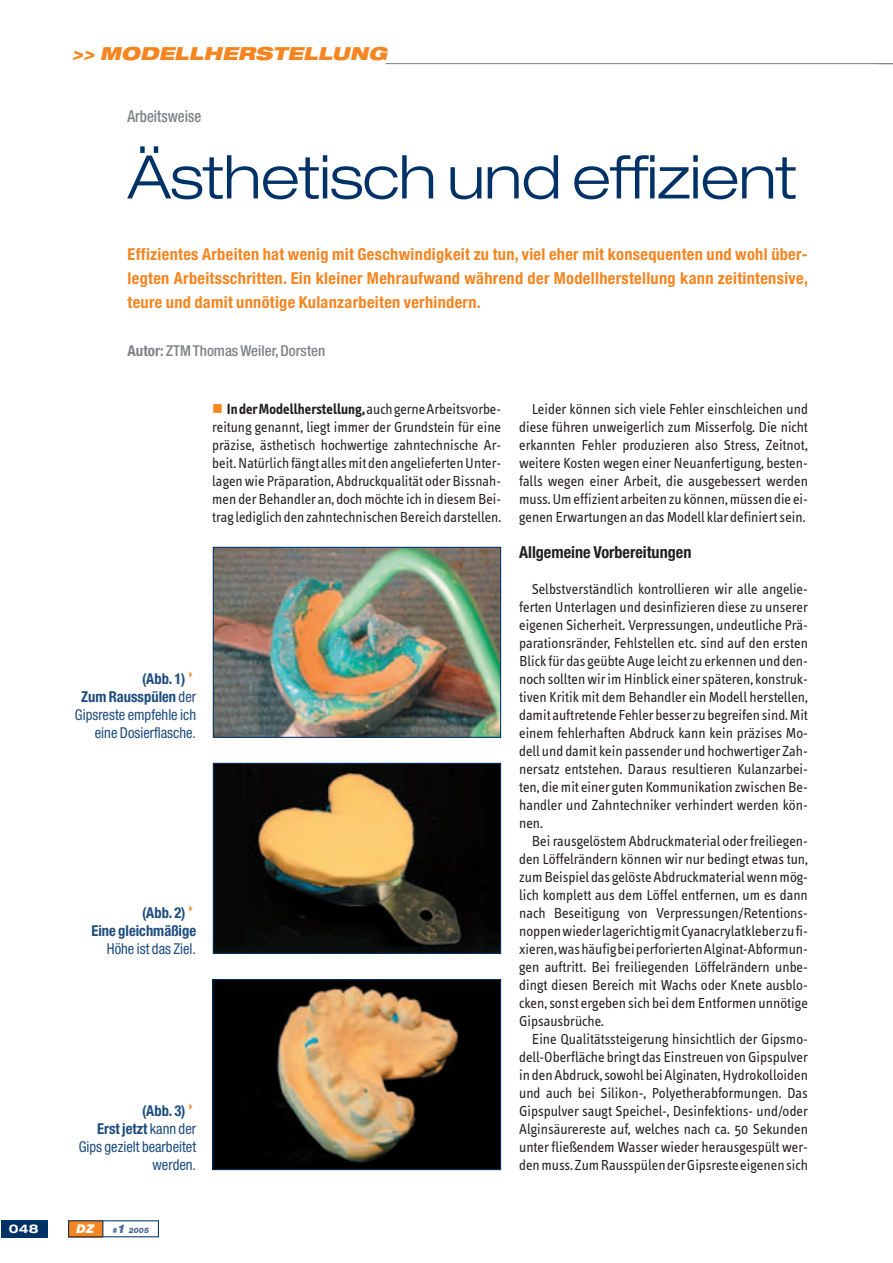
<style>
.page{position:relative;width:893px;height:1263px;background:#fff}
.page>*{position:absolute;margin:0;border:0;box-sizing:border-box;transform-origin:0 0}
.t1{font:300 expanded 60px "Helvetica Neue";letter-spacing:-.01em;color:#003268}
.t2{font:italic 900 expanded 18px "Helvetica Neue";color:#f58520}
.t3{font:700 condensed 16.5px/24px "Helvetica Neue";letter-spacing:.02em;color:#f58520;text-align:justify}
.t4{font:700 condensed 16.5px "Helvetica Neue";color:#231f20}
.t5{font:500 condensed 16.5px "Helvetica Neue";color:#808285;scale:.9 1}
.t6{font:15px/18px "Info Text";color:#231f20;text-align:justify}
.t7{font:condensed 15px "Helvetica Neue";color:#1d4c7f}
.t8{font:700 condensed 15px/18px "Helvetica Neue";color:#1d4c7f}
.t9{font:500 condensed 15px "Helvetica Neue";color:#808285}
.t10{font:700 expanded 12px "Helvetica Neue";color:#fff}
.t11{font:italic 900 12px "Helvetica Neue";color:#fff}
.t12{font:italic 900 7.5px "Helvetica Neue";color:#516b98}
.s1{font-weight:700}
.s2{font-weight:400}
.s3{font-size:12px}
</style>
<div class="page">
<hr style="left:386px;top:63px;width:507px;height:1px;background:#808285">
<div style="left:68px;top:1220px;width:35px;height:17px;background:#f58520"></div>
<div style="left:1px;top:1220px;width:47px;height:17px;background:#003268"></div>
<svg style="left:102px;top:1221px;width:1px;height:15px"></svg>
<img style="left:214px;top:981px;width:285px;height:187px">
<div style="left:212px;top:979px;width:289px;height:191px;border:1px solid #003268"></div>
<img style="left:215px;top:549px;width:284px;height:187px">
<div style="left:213px;top:547px;width:288px;height:191px;border:1px solid #003268"></div>
<img style="left:215px;top:765px;width:284px;height:187px">
<div style="left:213px;top:763px;width:288px;height:191px;border:1px solid #003268"></div>
<p class="t2" style="left:72px;top:46px;width:320px">&gt;&gt; MODELLHERSTELLUNG</p>
<p class="t5" style="left:128px;top:110px;width:83px">Arbeitsweise</p>
<h1 class="t1" style="left:128px;top:155px;width:671px">Ästhetisch und effizient</h1>
<p class="t3" style="left:128px;top:243px;width:682px">Effizientes Arbeiten hat wenig mit Geschwindigkeit zu tun, viel eher mit konsequenten und wohl über&shy;legten Arbeitsschritten. Ein kleiner Mehraufwand während der Modellherstellung kann zeitintensive, teure und damit unnötige Kulanzarbeiten verhindern.</p>
<p class="t9" style="left:128px;top:345px;width:199px"><span class="s1">Autor:</span> ZTM Thomas Weiler, Dorsten</p>
<p class="t8" style="left:142px;top:671px;width:45px">(Abb. 1)</p>
<p class="t8" style="left:81px;top:689px;width:117px">Zum Rausspülen <span class="s2">der</span></p>
<p class="t7" style="left:75px;top:709px;width:123px">Gipsreste empfehle ich</p>
<p class="t7" style="left:95px;top:727px;width:103px">eine Dosierflasche.</p>
<p class="t8" style="left:91px;top:905px;width:106px;text-indent:51px">(Abb. 2)<br>Eine gleichmäßige</p>
<p class="t7" style="left:107px;top:943px;width:91px">Höhe ist das Ziel.</p>
<p class="t8" style="left:142px;top:1103px;width:45px">(Abb. 3)</p>
<p class="t8" style="left:97px;top:1121px;width:100px">Erst jetzt <span class="s2">kann der</span></p>
<p class="t7" style="left:79px;top:1141px;width:119px">Gips gezielt bearbeitet</p>
<p class="t7" style="left:152px;top:1159px;width:45px">werden.</p>
<p class="t6" style="left:212px;top:401px;width:290px;text-indent:15px"><span class="s1">In der Modellherstellung,</span> auch gerne Arbeitsvorbe&shy;reitung genannt, liegt immer der Grundstein für eine präzise, ästhetisch hochwertige zahntechnische Ar&shy;beit. Natürlich fängt alles mit den angelieferten Unter&shy;lagen wie Präparation, Abdruckqualität oder Bissnah&shy;men der Behandler an, doch möchte ich in diesem Bei&shy;trag lediglich den zahntechnischen Bereich darstellen.</p>
<p class="t6" style="left:519px;top:401px;width:290px;text-indent:13px">Leider können sich viele Fehler einschleichen und diese führen unweigerlich zum Misserfolg. Die nicht erkannten Fehler produzieren also Stress, Zeitnot, weitere Kosten wegen einer Neuanfertigung, besten&shy;falls wegen einer Arbeit, die ausgebessert werden muss. Um effizient arbeiten zu können, müssen die ei&shy;genen Erwartungen an das Modell klar definiert sein.</p>
<p class="t4" style="left:519px;top:546px;width:174px">Allgemeine Vorbereitungen</p>
<p class="t6" style="left:519px;top:581px;width:290px;text-indent:13px">Selbstverständlich kontrollieren wir alle angelie&shy;ferten Unterlagen und desinfizieren diese zu unserer eigenen Sicherheit. Verpressungen, undeutliche Prä&shy;parationsränder, Fehlstellen etc. sind auf den ersten Blick für das geübte Auge leicht zu erkennen und den&shy;noch sollten wir im Hinblick einer späteren, konstruk&shy;tiven Kritik mit dem Behandler ein Modell herstellen, damit auftretende Fehler besser zu begreifen sind. Mit einem fehlerhaften Abdruck kann kein präzises Mo&shy;dell und damit kein passender und hochwertiger Zah&shy;nersatz entstehen. Daraus resultieren Kulanzarbei&shy;ten, die mit einer guten Kommunikation zwischen Be&shy;handler und Zahntechniker verhindert werden kön&shy;nen.</p>
<p class="t6" style="left:519px;top:833px;width:290px;text-indent:13px">Bei rausgelöstem Abdruckmaterial oder freiliegen&shy;den Löffelrändern können wir nur bedingt etwas tun, zum Beispiel das gelöste Abdruckmaterial wenn mög&shy;lich komplett aus dem Löffel entfernen, um es dann nach Beseitigung von Verpressungen/Retentions&shy;noppen wieder lagerichtig mit Cyanacrylatkleber zu fi&shy;xieren, was häufig bei perforierten Alginat-Abformun&shy;gen auftritt. Bei freiliegenden Löffelrändern unbe&shy;dingt diesen Bereich mit Wachs oder Knete ausblo&shy;cken, sonst ergeben sich bei dem Entformen unnötige Gipsausbrüche.</p>
<p class="t6" style="left:519px;top:1031px;width:290px;text-indent:13px">Eine Qualitätssteigerung hinsichtlich der Gipsmo&shy;dell-Oberfläche bringt das Einstreuen von Gipspulver in den Abdruck, sowohl bei Alginaten, Hydrokolloiden und auch bei Silikon-, Polyetherabformungen. Das Gipspulver saugt Speichel-, Desinfektions- und/oder Alginsäurereste auf, welches nach ca. 50 Sekunden unter fließendem Wasser wieder herausgespült wer&shy;den muss. Zum Rausspülen der Gipsreste eigenen sich</p>
<p class="t10" style="left:9px;top:1224px;width:31px">048</p>
<p class="t11" style="left:77px;top:1224px;width:19px">DZ</p>
<p class="t12" style="left:112px;top:1227px;width:38px">#<span class="s3">1</span> 2005</p>
</div>
